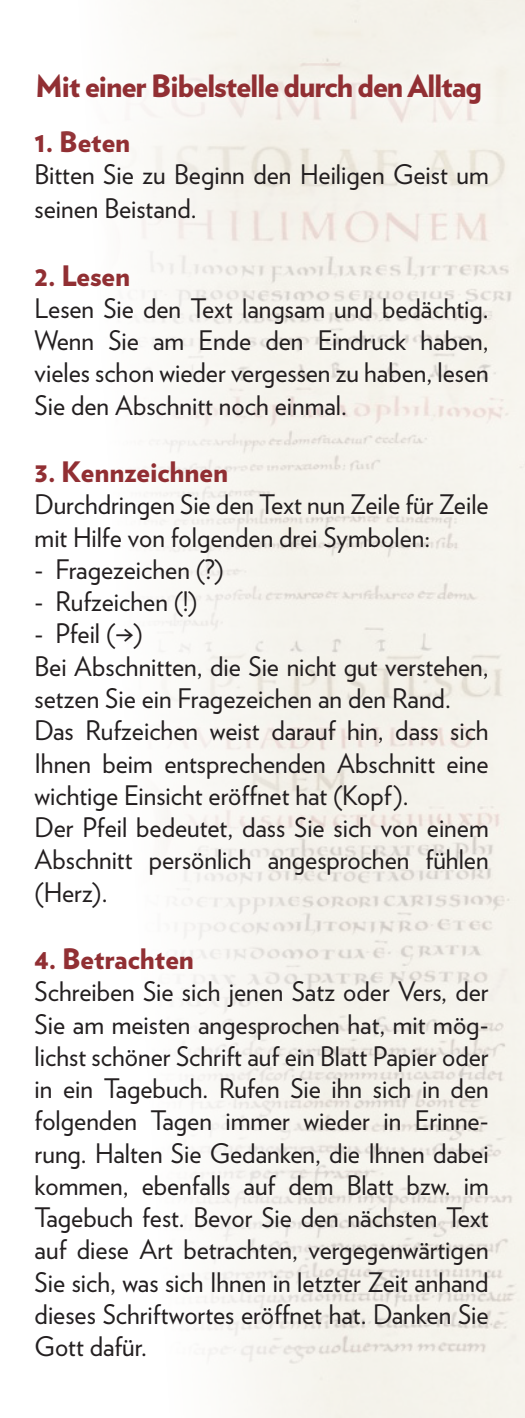
<style>
.page{position:relative;width:525px;height:1418px;background:#fff}
.page>*{position:absolute;margin:0;border:0;box-sizing:border-box;transform-origin:0 0}
.t1{font:900 30.75px "Verlag";letter-spacing:-.03em;color:#912f33}
.t2{font:900 28.25px "Verlag";color:#912f33}
.t3{font:26.75px/32.2px "Verlag";color:#231f20;text-align:justify}
</style>
<div class="page">
<img style="left:128px;top:0;width:396px;height:1417px">
<div style="left:25px;top:62px;width:499px;height:87px;background:linear-gradient(to right,#fdfcfb,#f2f0e7)"></div>
<div style="left:22px;top:59px;width:475px;height:59px;background:#fff;opacity:.75"></div>
<p class="t1" style="left:35px;top:60px;width:448px">Mit einer Bibelstelle durch den Alltag</p>
<p class="t2" style="left:35px;top:118px;width:97px">1. Beten</p>
<p class="t3" style="left:35px;top:156px;width:455px;line-height:33.8px">Bitten Sie zu Beginn den Heiligen Geist um seinen Beistand.</p>
<p class="t2" style="left:35px;top:252px;width:97px">2. Lesen</p>
<p class="t3" style="left:35px;top:291px;width:455px">Lesen Sie den Text langsam und bedächtig.<br>Wenn Sie am Ende den Eindruck haben, vieles schon wieder vergessen zu haben, lesen Sie den Abschnitt noch einmal.</p>
<p class="t2" style="left:35px;top:448px;width:195px">3. Kennzeichnen</p>
<p class="t3" style="left:35px;top:487px;width:455px">Durchdringen Sie den Text nun Zeile für Zeile mit Hilfe von folgenden drei Symbolen:</p>
<p class="t3" style="left:35px;top:552px;width:191px">- Fragezeichen (?)</p>
<p class="t3" style="left:35px;top:584px;width:164px">- Rufzeichen (!)</p>
<p class="t3" style="left:35px;top:616px;width:110px">- Pfeil (→)</p>
<p class="t3" style="left:35px;top:648px;width:455px">Bei Abschnitten, die Sie nicht gut verstehen, setzen Sie ein Fragezeichen an den Rand.</p>
<p class="t3" style="left:35px;top:713px;width:455px">Das Rufzeichen weist darauf hin, dass sich Ihnen beim entsprechenden Abschnitt eine wichtige Einsicht eröffnet hat (Kopf).</p>
<p class="t3" style="left:35px;top:810px;width:455px">Der Pfeil bedeutet, dass Sie sich von einem Abschnitt persönlich angesprochen fühlen (Herz).</p>
<p class="t2" style="left:35px;top:935px;width:161px">4. Betrachten</p>
<p class="t3" style="left:35px;top:974px;width:455px">Schreiben Sie sich jenen Satz oder Vers, der Sie am meisten angesprochen hat, mit mög&shy;lichst schöner Schrift auf ein Blatt Papier oder in ein Tagebuch. Rufen Sie ihn sich in den folgenden Tagen immer wieder in Erinne&shy;rung. Halten Sie Gedanken, die Ihnen dabei kommen, ebenfalls auf dem Blatt bzw. im Tagebuch fest. Bevor Sie den nächsten Text auf diese Art betrachten, vergegenwärtigen Sie sich, was sich Ihnen in letzter Zeit anhand dieses Schriftwortes eröffnet hat. Danken Sie Gott dafür.</p>
</div>
